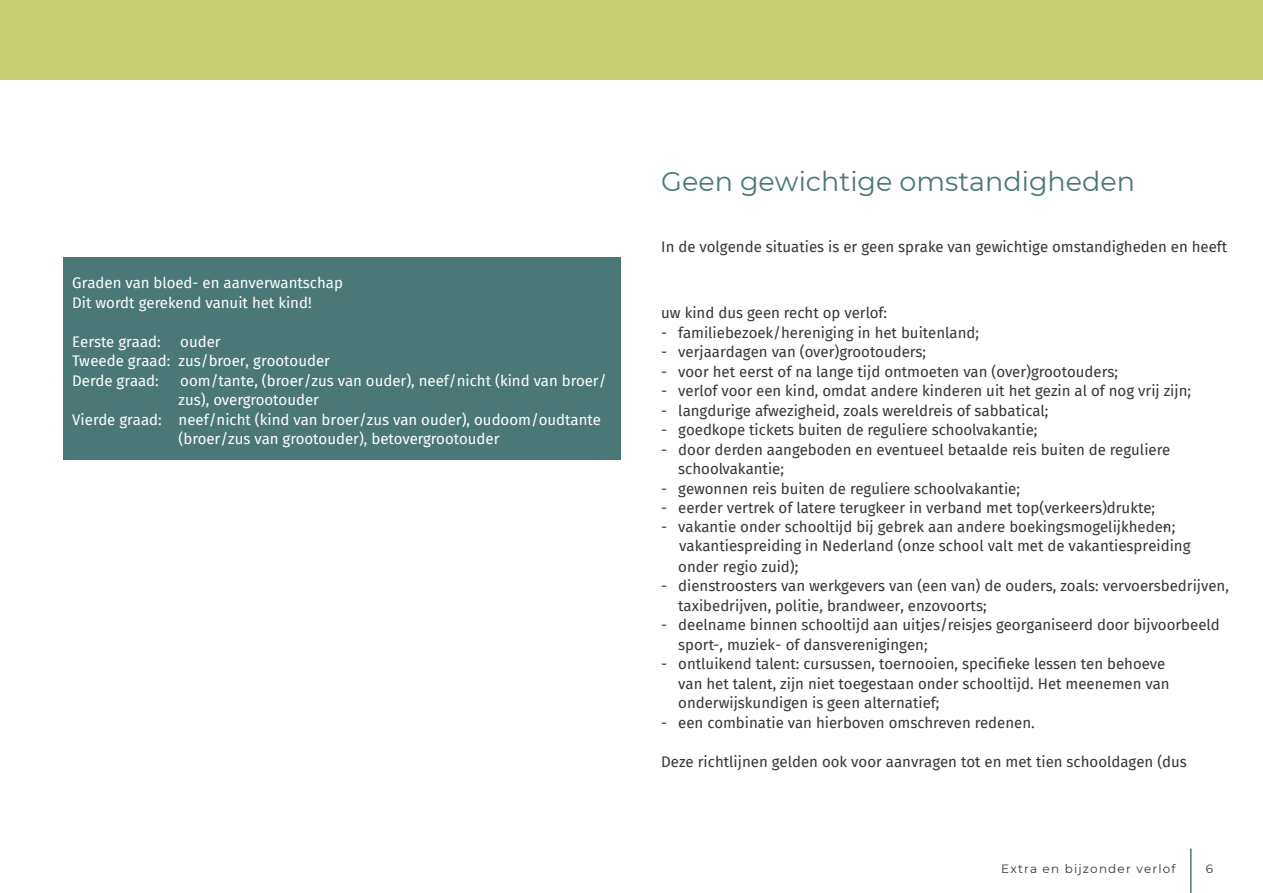
<style>
.page{position:relative;width:1263px;height:893px;background:#fff}
.page>*{position:absolute;margin:0;border:0;box-sizing:border-box;transform-origin:0 0}
.t1{font:27px "Montserrat";color:#497877}
.t2{font:15px/19.5px "Fira Sans";color:#373535}
.t3{font:15px/19.5px "Fira Sans";color:#fff}
.t4{font:12px "Montserrat";letter-spacing:.1em;color:#373535}
</style>
<div class="page">
<div style="left:64px;top:257px;width:557px;height:203px;background:#497877"></div>
<hr style="left:1190px;top:849px;width:1px;height:44px;background:#497877">
<div style="left:0;top:0;width:1263px;height:80px;background:#c7cd73"></div>
<p class="t3" style="left:72px;top:273px;width:272px">Graden van bloed- en aanverwantschap<br>Dit wordt gerekend vanuit het kind!</p>
<p class="t3" style="left:72px;top:331px;width:90px">Eerste graad:</p>
<p class="t3" style="left:72px;top:331px;width:259px;text-indent:108px">ouder<br>Tweede graad: zus/broer, grootouder<br>Derde graad:</p>
<p class="t3" style="left:180px;top:370px;width:428px">oom/tante, (broer/zus van ouder), neef/nicht (kind van broer/</p>
<p class="t3" style="left:179px;top:390px;width:142px">zus), overgrootouder</p>
<p class="t3" style="left:72px;top:409px;width:530px">Vierde graad: neef/nicht (kind van broer/zus van ouder), oudoom/oudtante</p>
<p class="t3" style="left:179px;top:429px;width:322px">(broer/zus van grootouder), betovergrootouder</p>
<h1 class="t1" style="left:661px;top:162px;width:475px">Geen gewichtige omstandigheden</h1>
<p class="t2" style="left:661px;top:237px;width:568px">In de volgende situaties is er geen sprake van gewichtige omstandigheden en heeft</p>
<p class="t2" style="left:661px;top:303px;width:227px">uw kind dus geen recht op verlof:</p>
<p class="t2" style="left:661px;top:322px;width:319px">- familiebezoek/hereniging in het buitenland;</p>
<p class="t2" style="left:661px;top:342px;width:266px">- verjaardagen van (over)grootouders;</p>
<p class="t2" style="left:661px;top:361px;width:458px">- voor het eerst of na lange tijd ontmoeten van (over)grootouders;</p>
<p class="t2" style="left:661px;top:381px;width:531px">- verlof voor een kind, omdat andere kinderen uit het gezin al of nog vrij zijn;</p>
<p class="t2" style="left:661px;top:400px;width:389px">- langdurige afwezigheid, zoals wereldreis of sabbatical;</p>
<p class="t2" style="left:661px;top:420px;width:378px">- goedkope tickets buiten de reguliere schoolvakantie;</p>
<p class="t2" style="left:678px;top:439px;width:493px;text-indent:-17px">- door derden aangeboden en eventueel betaalde reis buiten de reguliere schoolvakantie;</p>
<p class="t2" style="left:661px;top:478px;width:360px">- gewonnen reis buiten de reguliere schoolvakantie;</p>
<p class="t2" style="left:661px;top:498px;width:495px">- eerder vertrek of latere terugkeer in verband met top(verkeers)drukte;</p>
<p class="t2" style="left:661px;top:516px;width:515px">- vakantie onder schooltijd bij gebrek aan andere boekingsmogelijkheden;</p>
<p class="t2" style="left:678px;top:516px;width:514px;line-height:20px;text-indent:484px">- vakantiespreiding in Nederland (onze school valt met de vakantiespreiding onder regio zuid);</p>
<p class="t2" style="left:678px;top:576px;width:552px;text-indent:-17px">- dienstroosters van werkgevers van (een van) de ouders, zoals: vervoersbedrijven, taxibedrijven, politie, brandweer, enzovoorts;</p>
<p class="t2" style="left:678px;top:615px;width:543px;text-indent:-17px">- deelname binnen schooltijd aan uitjes/reisjes georganiseerd door bijvoorbeeld sport-, muziek- of dansverenigingen;</p>
<p class="t2" style="left:678px;top:654px;width:493px;text-indent:-17px">- ontluikend talent: cursussen, toernooien, specifieke lessen ten behoeve van het talent, zijn niet toegestaan onder schooltijd. Het meenemen van onderwijskundigen is geen alternatief;</p>
<p class="t2" style="left:661px;top:712px;width:375px">- een combinatie van hierboven omschreven redenen.</p>
<p class="t2" style="left:661px;top:751px;width:527px">Deze richtlijnen gelden ook voor aanvragen tot en met tien schooldagen (dus</p>
<p class="t4" style="left:1001px;top:860px;width:176px">Extra en bijzonder verlof</p>
<p class="t4" style="left:1206px;top:860px;width:9px">6</p>
</div>
